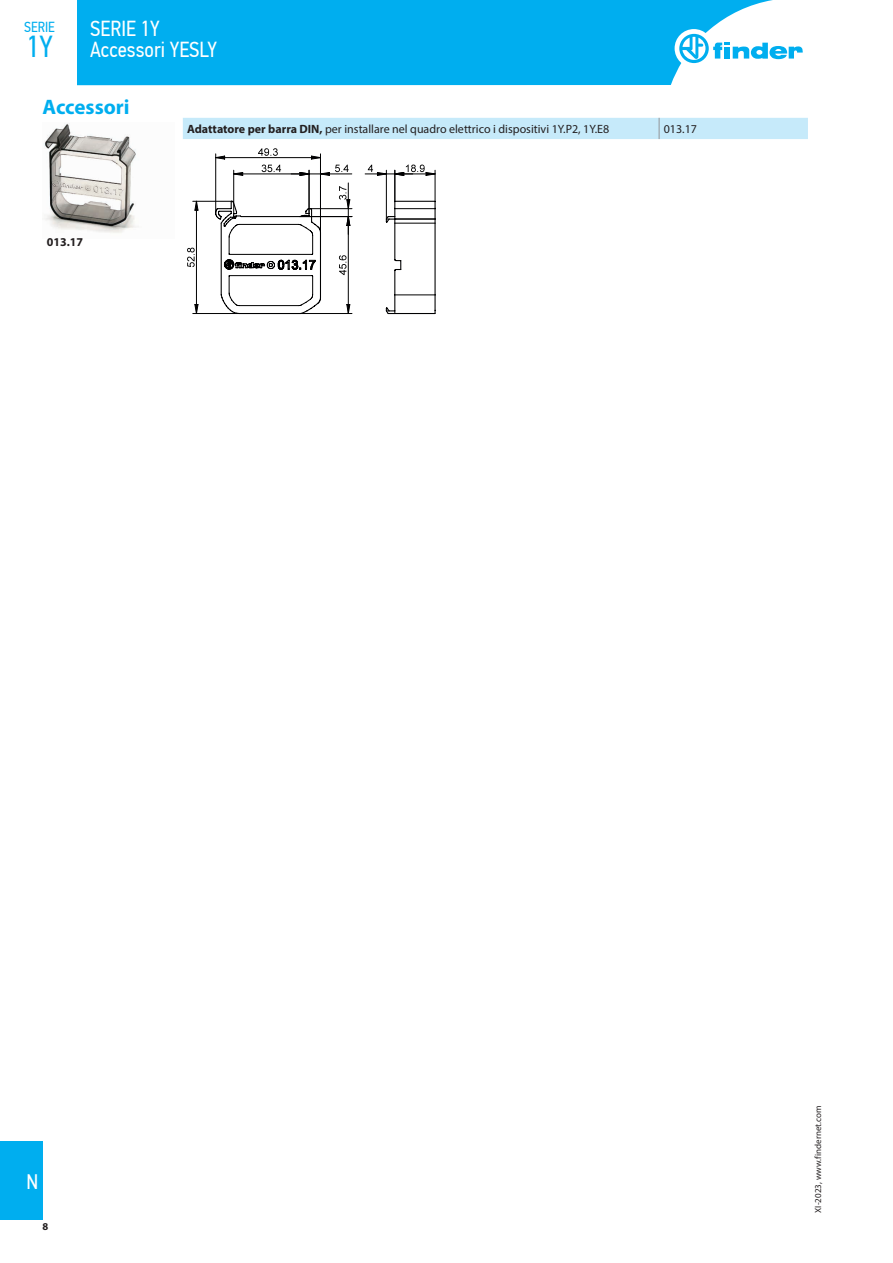
<style>
.page{position:relative;width:893px;height:1263px;background:#fff}
.page>*{position:absolute;margin:0;border:0;box-sizing:border-box;transform-origin:0 0}
.t1{font:30.3px "PF Din Text Cond Pro";color:#00aeef}
.t2{font:21.75px/21px "PF Din Text Cond Pro";color:#fff}
.t3{font:700 21px "Myriad Pro";color:#00aeef}
.t4{font:21px "PF Din Text Cond Pro";color:#fff}
.t5{font:14.55px "PF Din Text Cond Pro";color:#00aeef}
.t6{font:12px "Myriad Pro";color:#231f20}
.t7{font:700 12px "Myriad Pro";color:#231f20}
.t8{font:700 10.5px "Myriad Pro";color:#231f20}
.t9{font:9px "Myriad Pro";color:#231f20}
.s1{font-weight:700}
</style>
<div class="page">
<div style="left:77px;top:0;width:696px;height:85px;background:#00aeef"></div>
<div style="left:675px;top:29px;width:38px;height:39px;background:#fff;border-radius:50%"></div>
<svg style="left:679px;top:34px;width:124px;height:29px"></svg>
<div style="left:0;top:1141px;width:43px;height:79px;background:#00aeef"></div>
<img style="left:44px;top:123px;width:92px;height:110px">
<div style="left:183px;top:118px;width:625px;height:21px;background:#c6eafa"></div>
<svg style="left:214px;top:200px;width:108px;height:114px"></svg>
<svg style="left:385px;top:200px;width:51px;height:114px"></svg>
<hr style="left:395px;top:219px;width:40px;height:1px;background:#000001">
<hr style="left:320px;top:154px;width:1px;height:78px;background:#000001">
<hr style="left:215px;top:154px;width:1px;height:59px;background:#000001">
<svg style="left:258px;top:148px;width:20px;height:8px"></svg>
<svg style="left:311px;top:156px;width:9px;height:3px"></svg>
<svg style="left:215px;top:156px;width:10px;height:3px"></svg>
<hr style="left:216px;top:157px;width:104px;height:1px;background:#000001">
<hr style="left:193px;top:201px;width:39px;height:1px;background:#000001">
<hr style="left:193px;top:313px;width:46px;height:1px;background:#000001">
<svg style="left:187px;top:248px;width:8px;height:19px"></svg>
<svg style="left:195px;top:201px;width:3px;height:9px"></svg>
<svg style="left:195px;top:304px;width:3px;height:9px"></svg>
<hr style="left:196px;top:201px;width:1px;height:112px;background:#000001">
<hr style="left:435px;top:170px;width:1px;height:31px;background:#000001">
<hr style="left:395px;top:170px;width:1px;height:31px;background:#000001">
<hr style="left:386px;top:170px;width:1px;height:49px;background:#000001">
<svg style="left:395px;top:165px;width:40px;height:11px"></svg>
<svg style="left:368px;top:165px;width:19px;height:11px"></svg>
<hr style="left:365px;top:174px;width:48px;height:1px;background:#000001">
<svg style="left:321px;top:165px;width:28px;height:11px"></svg>
<hr style="left:291px;top:174px;width:61px;height:1px;background:#000001">
<hr style="left:309px;top:170px;width:1px;height:44px;background:#000001">
<hr style="left:233px;top:170px;width:1px;height:44px;background:#000001">
<svg style="left:262px;top:165px;width:19px;height:7px"></svg>
<svg style="left:300px;top:172px;width:9px;height:4px"></svg>
<svg style="left:233px;top:172px;width:10px;height:4px"></svg>
<hr style="left:234px;top:174px;width:75px;height:1px;background:#000001">
<hr style="left:300px;top:313px;width:52px;height:1px;background:#000001">
<svg style="left:339px;top:255px;width:7px;height:20px"></svg>
<svg style="left:347px;top:304px;width:3px;height:9px"></svg>
<hr style="left:348px;top:217px;width:1px;height:96px;background:#000001">
<hr style="left:310px;top:208px;width:42px;height:1px;background:#000001">
<hr style="left:300px;top:216px;width:52px;height:1px;background:#000001">
<svg style="left:339px;top:186px;width:11px;height:23px"></svg>
<svg style="left:347px;top:217px;width:3px;height:9px"></svg>
<hr style="left:348px;top:183px;width:1px;height:51px;background:#000001">
<p class="t5" style="left:24px;top:19px;width:32px">SERIE</p>
<h1 class="t1" style="left:26px;top:28px;width:28px">1Y</h1>
<h2 class="t2" style="left:90px;top:18px;width:128px">SERIE 1Y<br>Accessori YESLY</h2>
<h3 class="t3" style="left:43px;top:93px;width:89px">Accessori</h3>
<p class="t7" style="left:47px;top:234px;width:38px">013.17</p>
<p class="t6" style="left:187px;top:122px;width:424px"><span class="s1">Adattatore per barra DIN,</span> per installare nel quadro elettrico i dispositivi 1Y.P2, 1Y.E8</p>
<p class="t6" style="left:664px;top:122px;width:35px">013.17</p>
<h3 class="t4" style="left:26px;top:1169px;width:13px">N</h3>
<p class="t8" style="left:43px;top:1219px;width:7px">8</p>
<p class="t9" style="left:812px;top:1213px;width:108px;rotate:-90deg">XI-2023, www.findernet.com</p>
</div>
